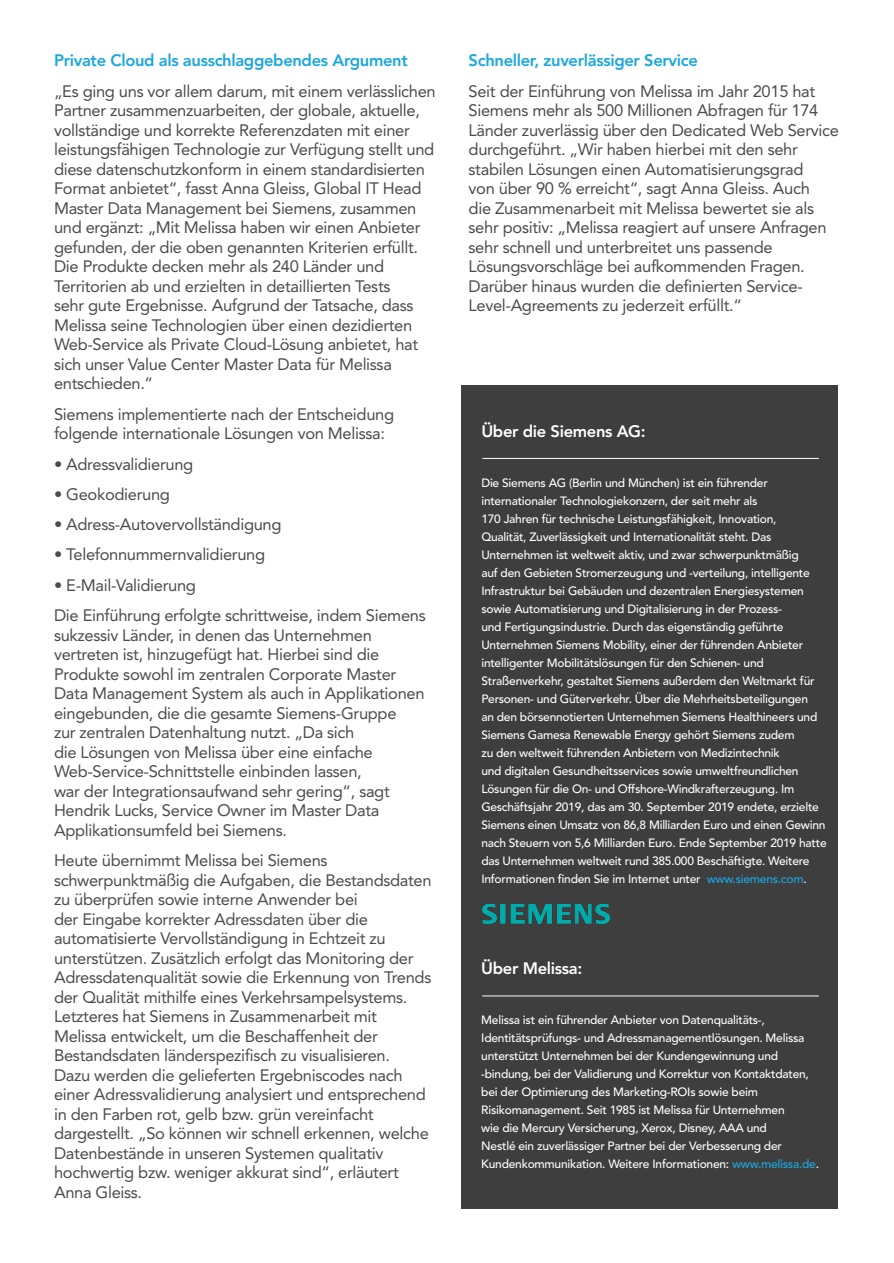
<style>
.page{position:relative;width:894px;height:1263px;background:#fff}
.page>*{position:absolute;margin:0;border:0;box-sizing:border-box;transform-origin:0 0}
.Body{font:16.5px/19.5px "Avenir LT Std";letter-spacing:-.02em;color:#4b4c4d}
.Body-2{font:800 16.5px "Avenir LT Std";letter-spacing:-.02em;color:#1ba7df}
.Body-3{font:800 16.5px "Avenir LT Std";letter-spacing:-.02em;color:#fff}
.Body-4{font:500 12px/18px "Avenir LT Std";letter-spacing:-.02em;color:#fff}
.s1{color:#1ba7df}
</style>
<div class="page">
<div style="left:461px;top:385px;width:376px;height:824px;background:#3e3e3f"></div>
<hr style="left:482px;top:995px;width:336px;height:1px;background:#fff">
<hr style="left:482px;top:458px;width:336px;height:1px;background:#fff">
<img style="left:482px;top:903px;width:129px;height:21px">
<p class="Body-2" style="left:54px;top:51px;width:355px">Private Cloud als ausschlaggebendes Argument</p>
<p class="Body" style="left:54px;top:81px;width:383px">„Es ging uns vor allem darum, mit einem verlässlichen Partner zusammenzuarbeiten, der globale, aktuelle, vollständige und korrekte Referenzdaten mit einer leistungsfähigen Technologie zur Verfügung stellt und diese datenschutzkonform in einem standardisierten Format anbietet“, fasst Anna Gleiss, Global IT Head Master Data Management bei Siemens, zusammen und ergänzt: „Mit Melissa haben wir einen Anbieter gefunden, der die oben genannten Kriterien erfüllt.<br>Die Produkte decken mehr als 240 Länder und Territorien ab und erzielten in detaillierten Tests<br>sehr gute Ergebnisse. Aufgrund der Tatsache, dass Melissa seine Technologien über einen dezidierten Web-Service als Private Cloud-Lösung anbietet, hat sich unser Value Center Master Data für Melissa entschieden.“</p>
<p class="Body" style="left:54px;top:404px;width:341px">Siemens implementierte nach der Entscheidung folgende internationale Lösungen von Melissa:</p>
<p class="Body" style="left:54px;top:454px;width:141px">• Adressvalidierung</p>
<p class="Body" style="left:54px;top:484px;width:117px">• Geokodierung</p>
<p class="Body" style="left:54px;top:515px;width:229px">• Adress-Autovervollständigung</p>
<p class="Body" style="left:54px;top:545px;width:212px">• Telefonnummernvalidierung</p>
<p class="Body" style="left:54px;top:575px;width:143px">• E-Mail-Validierung</p>
<p class="Body" style="left:54px;top:606px;width:373px">Die Einführung erfolgte schrittweise, indem Siemens sukzessiv Länder, in denen das Unternehmen vertreten ist, hinzugefügt hat. Hierbei sind die Produkte sowohl im zentralen Corporate Master Data Management System als auch in Applikationen eingebunden, die die gesamte Siemens-Gruppe<br>zur zentralen Datenhaltung nutzt. „Da sich<br>die Lösungen von Melissa über eine einfache Web-Service-Schnittstelle einbinden lassen,<br>war der Integrationsaufwand sehr gering“, sagt Hendrik Lucks, Service Owner im Master Data Applikationsumfeld bei Siemens.</p>
<p class="Body" style="left:54px;top:850px;width:379px">Heute übernimmt Melissa bei Siemens schwerpunktmäßig die Aufgaben, die Bestandsdaten zu überprüfen sowie interne Anwender bei<br>der Eingabe korrekter Adressdaten über die automatisierte Vervollständigung in Echtzeit zu unterstützen. Zusätzlich erfolgt das Monitoring der Adressdatenqualität sowie die Erkennung von Trends der Qualität mithilfe eines Verkehrsampelsystems.<br>Letzteres hat Siemens in Zusammenarbeit mit Melissa entwickelt, um die Beschaffenheit der Bestandsdaten länderspezifisch zu visualisieren.<br>Dazu werden die gelieferten Ergebniscodes nach einer Adressvalidierung analysiert und entsprechend in den Farben rot, gelb bzw. grün vereinfacht dargestellt. „So können wir schnell erkennen, welche Datenbestände in unseren Systemen qualitativ hochwertig bzw. weniger akkurat sind“, erläutert Anna Gleiss.</p>
<p class="Body-2" style="left:468px;top:51px;width:231px">Schneller, zuverlässiger Service</p>
<p class="Body" style="left:468px;top:81px;width:372px">Seit der Einführung von Melissa im Jahr 2015 hat Siemens mehr als 500 Millionen Abfragen für 174<br>Länder zuverlässig über den Dedicated Web Service durchgeführt. „Wir haben hierbei mit den sehr stabilen Lösungen einen Automatisierungsgrad<br>von über 90 % erreicht“, sagt Anna Gleiss. Auch<br>die Zusammenarbeit mit Melissa bewertet sie als sehr positiv: „Melissa reagiert auf unsere Anfragen sehr schnell und unterbreitet uns passende Lösungsvorschläge bei aufkommenden Fragen.<br>Darüber hinaus wurden die definierten Service-Level-Agreements zu jederzeit erfüllt.“</p>
<p class="Body-3" style="left:481px;top:421px;width:166px">Über die Siemens AG:</p>
<p class="Body-4" style="left:481px;top:474px;width:347px">Die Siemens AG (Berlin und München) ist ein führender internationaler Technologiekonzern, der seit mehr als<br>170 Jahren für technische Leistungsfähigkeit, Innovation,<br>Qualität, Zuverlässigkeit und Internationalität steht. Das Unternehmen ist weltweit aktiv, und zwar schwerpunktmäßig<br>auf den Gebieten Stromerzeugung und -verteilung, intelligente Infrastruktur bei Gebäuden und dezentralen Energiesystemen sowie Automatisierung und Digitalisierung in der Prozess-<br>und Fertigungsindustrie. Durch das eigenständig geführte Unternehmen Siemens Mobility, einer der führenden Anbieter intelligenter Mobilitätslösungen für den Schienen- und Straßenverkehr, gestaltet Siemens außerdem den Weltmarkt für Personen- und Güterverkehr. Über die Mehrheitsbeteiligungen<br>an den börsennotierten Unternehmen Siemens Healthineers und Siemens Gamesa Renewable Energy gehört Siemens zudem<br>zu den weltweit führenden Anbietern von Medizintechnik<br>und digitalen Gesundheitsservices sowie umweltfreundlichen Lösungen für die On- und Offshore-Windkrafterzeugung. Im Geschäftsjahr 2019, das am 30. September 2019 endete, erzielte Siemens einen Umsatz von 86,8 Milliarden Euro und einen Gewinn nach Steuern von 5,6 Milliarden Euro. Ende September 2019 hatte das Unternehmen weltweit rund 385.000 Beschäftigte. Weitere Informationen finden Sie im Internet unter <span class="s1">www.siemens.com</span>.</p>
<p class="Body-3" style="left:481px;top:958px;width:102px">Über Melissa:</p>
<p class="Body-4" style="left:481px;top:1011px;width:339px">Melissa ist ein führender Anbieter von Datenqualitäts-, Identitätsprüfungs- und Adressmanagementlösungen. Melissa unterstützt Unternehmen bei der Kundengewinnung und -bindung, bei der Validierung und Korrektur von Kontaktdaten, bei der Optimierung des Marketing-ROIs sowie beim Risikomanagement. Seit 1985 ist Melissa für Unternehmen<br>wie die Mercury Versicherung, Xerox, Disney, AAA und<br>Nestlé ein zuverlässiger Partner bei der Verbesserung der Kundenkommunikation. Weitere Informationen: <span class="s1">www.melissa.de</span>.</p>
</div>
